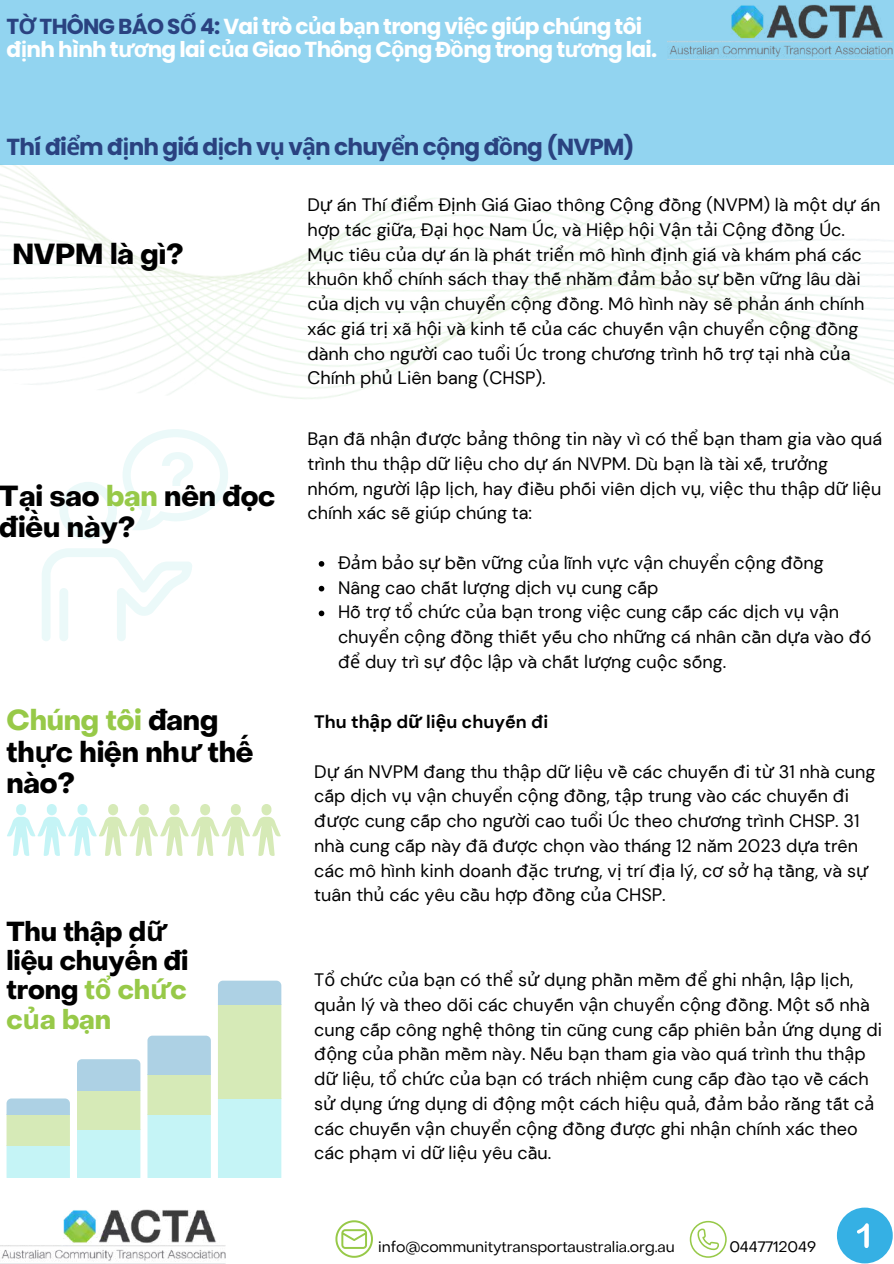
<style>
.page{position:relative;width:894px;height:1264px;background:#fff}
.page>*{position:absolute;margin:0;border:0;box-sizing:border-box;transform-origin:0 0}
.t1{font:700 28.5px/31.5px "Object Sans";letter-spacing:-.005em;color:#000}
.t2{font:700 27px/29.2px "Object Sans";letter-spacing:-.005em;color:#000}
.t3{font:700 23.25px "Poppins";letter-spacing:-.035em;color:#2a4280}
.t4{font:700 21.6px/23.7px "Poppins";letter-spacing:-.035em;color:#fff}
.t5{font:18px/24.8px "DM Sans";color:#000}
.t6{font:700 18px "DM Sans";color:#000}
.t7{font:15px "Object Sans";letter-spacing:-.005em;color:#000}
.s1{color:#2a4280}
.s2{font-family:"Noto Sans";color:#2a4280}
.s3{font-family:"Noto Sans"}
.s4{color:#97c948}
.s5{font-family:"Noto Sans";color:#97c948}
</style>
<div class="page">
<div style="left:0;top:0;width:893px;height:165px;background:#92d4f0"></div>
<img style="left:667px;top:4px;width:225px;height:56px">
<img style="left:0;top:164px;width:893px;height:235px">
<div style="left:836px;top:1207px;width:56px;height:56px;background:#35b0e4;border-radius:50%"></div>
<svg style="left:857px;top:1223px;width:11px;height:24px"></svg>
<svg style="left:7px;top:804px;width:243px;height:51px"></svg>
<svg style="left:7px;top:1098px;width:63px;height:78px;background:#c7e8d9"></svg>
<svg style="left:77px;top:1059px;width:63px;height:117px;background:#c4e7dc"></svg>
<svg style="left:147px;top:1035px;width:64px;height:141px;background:#c4e7df"></svg>
<svg style="left:218px;top:980px;width:63px;height:196px;background:#caead5"></svg>
<svg style="left:335px;top:1220px;width:37px;height:37px"></svg>
<svg style="left:689px;top:1220px;width:37px;height:37px"></svg>
<img style="left:0;top:1209px;width:225px;height:53px">
<svg style="left:42px;top:429px;width:186px;height:212px"></svg>
<svg style="left:318px;top:561px;width:6px;height:5px"></svg>
<svg style="left:318px;top:586px;width:6px;height:5px"></svg>
<svg style="left:318px;top:610px;width:6px;height:6px"></svg>
<p class="t4" style="left:7px;top:14px;width:652px"><span class="s1">T</span><span class="s2">Ờ</span> <span class="s1">THÔNG BÁO S</span><span class="s2">Ố</span> <span class="s1">4:</span> Vai trò c<span class="s3">ủ</span>a b<span class="s3">ạ</span>n trong vi<span class="s3">ệ</span>c giúp chúng tôi đ<span class="s3">ị</span>nh hình t<span class="s3">ươ</span>ng lai c<span class="s3">ủ</span>a Giao Thông C<span class="s3">ộ</span>ng Đ<span class="s3">ồ</span>ng trong t<span class="s3">ươ</span>ng lai.</p>
<p class="t3" style="left:7px;top:131px;width:629px">Thí đi<span class="s3">ể</span>m đ<span class="s3">ị</span>nh giá d<span class="s3">ị</span>ch v<span class="s3">ụ</span> v<span class="s3">ậ</span>n chuy<span class="s3">ể</span>n c<span class="s3">ộ</span>ng đ<span class="s3">ồ</span>ng (NVPM)</p>
<h1 class="t1" style="left:12px;top:241px;width:173px">NVPM là gì?</h1>
<h1 class="t1" style="left:0;top:482px;width:277px">Tại sao <span class="s4">bạn</span> nên đọc điều này?</h1>
<h1 class="t1" style="left:7px;top:707px;width:247px"><span class="s4">Chúng tôi</span> đang th<span class="s3">ự</span>c hiện nh<span class="s3">ư</span> thế nào?</h1>
<h2 class="t2" style="left:7px;top:919px;width:183px">Thu thập d<span class="s3">ữ </span>liệu chuyến đi trong <span class="s4">t</span><span class="s5">ổ</span> <span class="s4">ch</span><span class="s5">ứ</span><span class="s4">c c</span><span class="s5">ủ</span><span class="s4">a bạn</span></h2>
<p class="t5" style="left:307px;top:193px;width:574px">D<span class="s3">ự</span> án Thí đi<span class="s3">ể</span>m Đ<span class="s3">ị</span>nh Giá Giao thông C<span class="s3">ộ</span>ng đồng (NVPM) là m<span class="s3">ộ</span>t d<span class="s3">ự</span> án h<span class="s3">ợ</span>p tác gi<span class="s3">ữ</span>a, Đ<span class="s3">ạ</span>i h<span class="s3">ọ</span>c Nam Úc, và Hi<span class="s3">ệ</span>p h<span class="s3">ộ</span>i V<span class="s3">ậ</span>n t<span class="s3">ả</span>i C<span class="s3">ộ</span>ng đồng Úc.<br>M<span class="s3">ụ</span>c tiêu c<span class="s3">ủ</span>a d<span class="s3">ự</span> án là phát tri<span class="s3">ể</span>n mô hình đ<span class="s3">ị</span>nh giá và khám phá các khuôn kh<span class="s3">ổ</span> chính sách thay thế nhằm đ<span class="s3">ả</span>m b<span class="s3">ả</span>o s<span class="s3">ự</span> bền v<span class="s3">ữ</span>ng lâu dài c<span class="s3">ủ</span>a d<span class="s3">ị</span>ch v<span class="s3">ụ</span> v<span class="s3">ậ</span>n chuy<span class="s3">ể</span>n c<span class="s3">ộ</span>ng đồng. Mô hình này sẽ ph<span class="s3">ả</span>n ánh chính xác giá tr<span class="s3">ị</span> xã h<span class="s3">ộ</span>i và kinh tế c<span class="s3">ủ</span>a các chuyến v<span class="s3">ậ</span>n chuy<span class="s3">ể</span>n c<span class="s3">ộ</span>ng đồng dành cho ng<span class="s3">ườ</span>i cao tu<span class="s3">ổ</span>i Úc trong ch<span class="s3">ươ</span>ng trình hỗ tr<span class="s3">ợ</span> t<span class="s3">ạ</span>i nhà c<span class="s3">ủ</span>a Chính ph<span class="s3">ủ</span> Liên bang (CHSP).</p>
<p class="t5" style="left:307px;top:426px;width:576px">B<span class="s3">ạ</span>n đã nh<span class="s3">ậ</span>n đ<span class="s3">ượ</span>c b<span class="s3">ả</span>ng thông tin này vì có th<span class="s3">ể</span> b<span class="s3">ạ</span>n tham gia vào quá trình thu th<span class="s3">ậ</span>p d<span class="s3">ữ</span> li<span class="s3">ệ</span>u cho d<span class="s3">ự</span> án NVPM. Dù b<span class="s3">ạ</span>n là tài xế, tr<span class="s3">ưở</span>ng nhóm, ng<span class="s3">ườ</span>i l<span class="s3">ậ</span>p l<span class="s3">ị</span>ch, hay điều phối viên d<span class="s3">ị</span>ch v<span class="s3">ụ</span>, vi<span class="s3">ệ</span>c thu th<span class="s3">ậ</span>p d<span class="s3">ữ</span> li<span class="s3">ệ</span>u chính xác sẽ giúp chúng ta:</p>
<p class="t5" style="left:338px;top:550px;width:535px">Đ<span class="s3">ả</span>m b<span class="s3">ả</span>o s<span class="s3">ự</span> bền v<span class="s3">ữ</span>ng c<span class="s3">ủ</span>a lĩnh v<span class="s3">ự</span>c v<span class="s3">ậ</span>n chuy<span class="s3">ể</span>n c<span class="s3">ộ</span>ng đồng<br>Nâng cao chất l<span class="s3">ượ</span>ng d<span class="s3">ị</span>ch v<span class="s3">ụ</span> cung cấp<br>Hỗ tr<span class="s3">ợ</span> t<span class="s3">ổ</span> ch<span class="s3">ứ</span>c c<span class="s3">ủ</span>a b<span class="s3">ạ</span>n trong vi<span class="s3">ệ</span>c cung cấp các d<span class="s3">ị</span>ch v<span class="s3">ụ</span> v<span class="s3">ậ</span>n chuy<span class="s3">ể</span>n c<span class="s3">ộ</span>ng đồng thiết yếu cho nh<span class="s3">ữ</span>ng cá nhân cần d<span class="s3">ự</span>a vào đó đ<span class="s3">ể</span> duy trì s<span class="s3">ự</span> đ<span class="s3">ộ</span>c l<span class="s3">ậ</span>p và chất l<span class="s3">ượ</span>ng cu<span class="s3">ộ</span>c sống.</p>
<p class="t6" style="left:314px;top:710px;width:235px">Thu th<span class="s3">ậ</span>p d<span class="s3">ữ</span> li<span class="s3">ệ</span>u chuyến đi</p>
<p class="t5" style="left:314px;top:759px;width:562px">D<span class="s3">ự</span> án NVPM đang thu th<span class="s3">ậ</span>p d<span class="s3">ữ</span> li<span class="s3">ệ</span>u về các chuyến đi t<span class="s3">ừ</span> 31 nhà cung cấp d<span class="s3">ị</span>ch v<span class="s3">ụ</span> v<span class="s3">ậ</span>n chuy<span class="s3">ể</span>n c<span class="s3">ộ</span>ng đồng, t<span class="s3">ậ</span>p trung vào các chuyến đi đ<span class="s3">ượ</span>c cung cấp cho ng<span class="s3">ườ</span>i cao tu<span class="s3">ổ</span>i Úc theo ch<span class="s3">ươ</span>ng trình CHSP. 31 nhà cung cấp này đã đ<span class="s3">ượ</span>c ch<span class="s3">ọ</span>n vào tháng 12 năm 2023 d<span class="s3">ự</span>a trên các mô hình kinh doanh đ<span class="s3">ặ</span>c tr<span class="s3">ư</span>ng, v<span class="s3">ị</span> trí đ<span class="s3">ị</span>a lý, c<span class="s3">ơ</span> s<span class="s3">ở</span> h<span class="s3">ạ</span> tầng, và s<span class="s3">ự </span>tuân th<span class="s3">ủ</span> các yêu cầu h<span class="s3">ợ</span>p đồng c<span class="s3">ủ</span>a CHSP.</p>
<p class="t5" style="left:314px;top:967px;width:569px">T<span class="s3">ổ</span> ch<span class="s3">ứ</span>c c<span class="s3">ủ</span>a b<span class="s3">ạ</span>n có th<span class="s3">ể</span> s<span class="s3">ử</span> d<span class="s3">ụ</span>ng phần mềm đ<span class="s3">ể</span> ghi nh<span class="s3">ậ</span>n, l<span class="s3">ậ</span>p l<span class="s3">ị</span>ch, qu<span class="s3">ả</span>n lý và theo dõi các chuyến v<span class="s3">ậ</span>n chuy<span class="s3">ể</span>n c<span class="s3">ộ</span>ng đồng. M<span class="s3">ộ</span>t số nhà cung cấp công ngh<span class="s3">ệ</span> thông tin cũng cung cấp phiên b<span class="s3">ả</span>n <span class="s3">ứ</span>ng d<span class="s3">ụ</span>ng di đ<span class="s3">ộ</span>ng c<span class="s3">ủ</span>a phần mềm này. Nếu b<span class="s3">ạ</span>n tham gia vào quá trình thu th<span class="s3">ậ</span>p d<span class="s3">ữ</span> li<span class="s3">ệ</span>u, t<span class="s3">ổ</span> ch<span class="s3">ứ</span>c c<span class="s3">ủ</span>a b<span class="s3">ạ</span>n có trách nhi<span class="s3">ệ</span>m cung cấp đào t<span class="s3">ạ</span>o về cách s<span class="s3">ử</span> d<span class="s3">ụ</span>ng <span class="s3">ứ</span>ng d<span class="s3">ụ</span>ng di đ<span class="s3">ộ</span>ng m<span class="s3">ộ</span>t cách hi<span class="s3">ệ</span>u qu<span class="s3">ả</span>, đ<span class="s3">ả</span>m b<span class="s3">ả</span>o rằng tất c<span class="s3">ả </span>các chuyến v<span class="s3">ậ</span>n chuy<span class="s3">ể</span>n c<span class="s3">ộ</span>ng đồng đ<span class="s3">ượ</span>c ghi nh<span class="s3">ậ</span>n chính xác theo các ph<span class="s3">ạ</span>m vi d<span class="s3">ữ</span> li<span class="s3">ệ</span>u yêu cầu.</p>
<p class="t7" style="left:378px;top:1240px;width:298px">info@communitytransportaustralia.org.au</p>
<p class="t7" style="left:729px;top:1240px;width:88px">0447712049</p>
</div>
